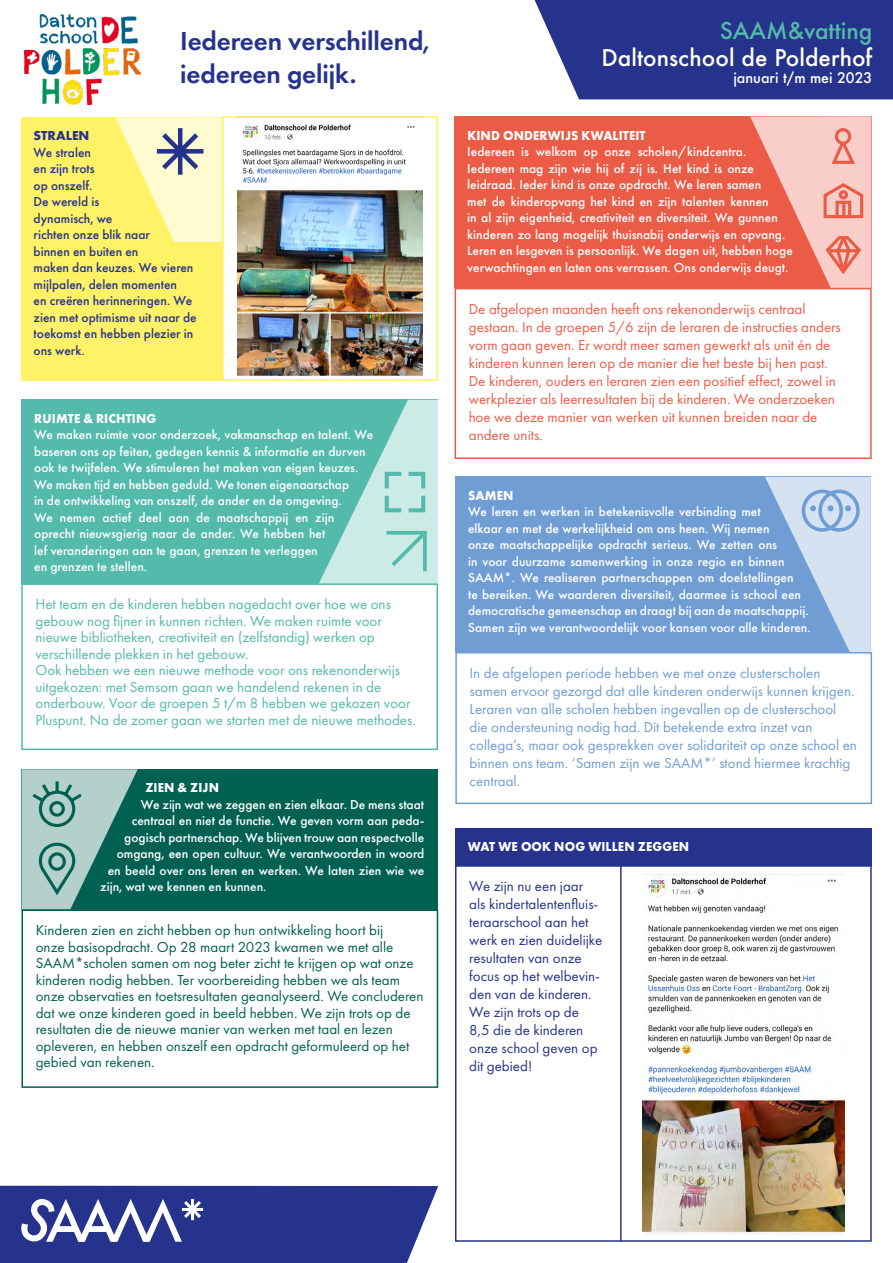
<style>
.page{position:relative;width:893px;height:1263px;background:#fff}
.page>*{position:absolute;margin:0;border:0;box-sizing:border-box;transform-origin:0 0}
.t1{font:600 27px/33px "Futura PT";letter-spacing:-.005em;color:#26338c}
.t2{font:500 22.5px "Futura";color:#fff}
.t3{font:500 22.5px "Futura";color:#54baab}
.t4{font:15px/16.5px "Futura PT";color:#006152}
.t5{font:15px/16.5px "Futura PT";color:#54baab}
.t6{font:15px/18px "Futura PT";color:#eb5c47}
.t7{font:15px/18px "Futura PT";color:#709ed4}
.t8{font:15px/18px "Futura PT";color:#26338c}
.t9{font:500 14.25px "Futura";color:#fff}
.t10{font:500 13.5px/16.5px "Futura PT";color:#fff}
.t11{font:500 13.5px/16.5px "Futura PT";color:#26338c}
.t12{font:700 13.5px "Futura PT";letter-spacing:.01em;color:#fff;scale:.95 1}
.t13{font:700 13.5px "Futura PT";color:#26338c}
</style>
<div class="page">
<div style="left:455px;top:865px;width:417px;height:377px;border:2px solid #26338c"></div>
<div style="left:455px;top:828px;width:417px;height:37px;background:#26338c"></div>
<div style="left:455px;top:117px;width:417px;height:171px;background:#eb5c47"></div>
<svg style="left:750px;top:116px;width:121px;height:172px"></svg>
<div style="left:455px;top:288px;width:417px;height:171px;border:2px solid #eb5c47"></div>
<div style="left:21px;top:117px;width:201px;height:264px;background:#fff266"></div>
<svg style="left:115px;top:117px;width:107px;height:125px"></svg>
<img style="left:237px;top:123px;width:186px;height:254px">
<div style="left:222px;top:116px;width:216px;height:265px;border:2px solid #fff266"></div>
<div style="left:535px;top:0;width:358px;height:99px;background:#26338c"></div>
<svg style="left:0;top:1186px;width:438px;height:77px;background:#3e4998"></svg>
<div style="left:455px;top:477px;width:416px;height:175px;background:#709ed4"></div>
<svg style="left:765px;top:477px;width:106px;height:175px"></svg>
<div style="left:455px;top:652px;width:417px;height:152px;border:2px solid #709ed4"></div>
<img style="left:25px;top:14px;width:116px;height:90px">
<div style="left:22px;top:400px;width:416px;height:184px;background:#54baab"></div>
<svg style="left:319px;top:400px;width:119px;height:183px"></svg>
<div style="left:21px;top:583px;width:417px;height:167px;border:2px solid #54baab"></div>
<div style="left:22px;top:769px;width:416px;height:140px;background:#006152"></div>
<div style="left:22px;top:909px;width:416px;height:179px;border:2px solid #006152"></div>
<svg style="left:22px;top:769px;width:116px;height:140px"></svg>
<img style="left:642px;top:874px;width:203px;height:360px">
<hr style="left:620px;top:865px;width:2px;height:377px;background:#26338c">
<h1 class="t1" style="left:180px;top:24px;width:252px">Iedereen verschillend, iedereen gelijk.</h1>
<p class="t13" style="left:34px;top:127px;width:57px">STRALEN</p>
<p class="t11" style="left:34px;top:144px;width:165px">We stralen<br>en zijn trots<br>op onszelf.<br>De wereld is<br>dynamisch, we<br>richten onze blik naar<br>binnen en buiten en<br>maken dan keuzes. We vieren mijlpalen, delen momenten<br>en creëren herinneringen. We zien met optimisme uit naar de toekomst en hebben plezier in ons werk.</p>
<p class="t12" style="left:34px;top:410px;width:130px">RUIMTE &amp; RICHTING</p>
<p class="t10" style="left:34px;top:427px;width:341px">We maken ruimte voor onderzoek, vakmanschap en talent. We baseren ons op feiten, gedegen kennis &amp; informatie en durven ook te twijfelen. We stimuleren het maken van eigen keuzes.<br>We maken tijd en hebben geduld. We tonen eigenaarschap<br>in de ontwikkeling van onszelf, de ander en de omgeving.<br>We nemen actief deel aan de maatschappij en zijn oprecht nieuwsgierig naar de ander. We hebben het<br>lef veranderingen aan te gaan, grenzen te verleggen<br>en grenzen te stellen.</p>
<p class="t5" style="left:36px;top:596px;width:382px">Het team en de kinderen hebben nagedacht over hoe we ons gebouw nog fijner in kunnen richten. We maken ruimte voor nieuwe bibliotheken, creativiteit en (zelfstandig) werken op verschillende plekken in het gebouw.<br>Ook hebben we een nieuwe methode voor ons rekenonderwijs uitgekozen: met Semsom gaan we handelend rekenen in de onderbouw. Voor de groepen 5 t/m 8 hebben we gekozen voor Pluspunt. Na de zomer gaan we starten met de nieuwe methodes.</p>
<p class="t12" style="left:145px;top:779px;width:79px">ZIEN &amp; ZIJN</p>
<p class="t10" style="left:141px;top:796px;width:285px">We zijn wat we zeggen en zien elkaar. De mens staat</p>
<p class="t10" style="left:132px;top:812px;width:294px">centraal en niet de functie. We geven vorm aan peda-</p>
<p class="t10" style="left:124px;top:829px;width:302px">gogisch partnerschap. We blijven trouw aan respectvolle</p>
<p class="t10" style="left:117px;top:845px;width:309px">omgang, een open cultuur. We verantwoorden in woord</p>
<p class="t10" style="left:108px;top:862px;width:318px">en beeld over ons leren en werken. We laten zien wie we</p>
<p class="t10" style="left:100px;top:878px;width:168px">zijn, wat we kennen en kunnen.</p>
<p class="t4" style="left:36px;top:922px;width:389px">Kinderen zien en zicht hebben op hun ontwikkeling hoort bij<br>onze basisopdracht. Op 28 maart 2023 kwamen we met alle SAAM*scholen samen om nog beter zicht te krijgen op wat onze kinderen nodig hebben. Ter voorbereiding hebben we als team onze observaties en toetsresultaten geanalyseerd. We concluderen dat we onze kinderen goed in beeld hebben. We zijn trots op de resultaten die de nieuwe manier van werken met taal en lezen opleveren, en hebben onszelf een opdracht geformuleerd op het gebied van rekenen.</p>
<h2 class="t3" style="left:720px;top:15px;width:154px">SAAM&amp;vatting</h2>
<h2 class="t2" style="left:602px;top:42px;width:272px">Daltonschool de Polderhof</h2>
<p class="t9" style="left:733px;top:68px;width:140px">januari t/m mei 2023</p>
<p class="t12" style="left:467px;top:127px;width:189px">KIND ONDERWIJS KWALITEIT</p>
<p class="t10" style="left:467px;top:144px;width:327px">Iedereen is welkom op onze scholen/kindcentra.<br>Iedereen mag zijn wie hij of zij is. Het kind is onze leidraad. Ieder kind is onze opdracht. We leren samen<br>met de kinderopvang het kind en zijn talenten kennen<br>in al zijn eigenheid, creativiteit en diversiteit. We gunnen kinderen zo lang mogelijk thuisnabij onderwijs en opvang.<br>Leren en lesgeven is persoonlijk. We dagen uit, hebben hoge verwachtingen en laten ons verrassen. Ons onderwijs deugt.</p>
<p class="t6" style="left:469px;top:299px;width:373px">De afgelopen maanden heeft ons rekenonderwijs centraal gestaan. In de groepen 5/6 zijn de leraren de instructies anders vorm gaan geven. Er wordt meer samen gewerkt als unit én de kinderen kunnen leren op de manier die het beste bij hen past.<br>De kinderen, ouders en leraren zien een positief effect, zowel in werkplezier als leerresultaten bij de kinderen. We onderzoeken hoe we deze manier van werken uit kunnen breiden naar de andere units.</p>
<p class="t12" style="left:468px;top:487px;width:49px">SAMEN</p>
<p class="t10" style="left:468px;top:504px;width:344px">We leren en werken in betekenisvolle verbinding met<br>elkaar en met de werkelijkheid om ons heen. Wij nemen<br>onze maatschappelijke opdracht serieus. We zetten ons<br>in voor duurzame samenwerking in onze regio en binnen SAAM*. We realiseren partnerschappen om doelstellingen<br>te bereiken. We waarderen diversiteit, daarmee is school een democratische gemeenschap en draagt bij aan de maatschappij.<br>Samen zijn we verantwoordelijk voor kansen voor alle kinderen.</p>
<p class="t7" style="left:470px;top:664px;width:389px">In de afgelopen periode hebben we met onze clusterscholen samen ervoor gezorgd dat alle kinderen onderwijs kunnen krijgen.<br>Leraren van alle scholen hebben ingevallen op de clusterschool die ondersteuning nodig had. Dit betekende extra inzet van collega’s, maar ook gesprekken over solidariteit op onze school en binnen ons team. ‘Samen zijn we SAAM*’ stond hiermee krachtig centraal.</p>
<p class="t12" style="left:468px;top:838px;width:235px">WAT WE OOK NOG WILLEN ZEGGEN</p>
<p class="t8" style="left:469px;top:877px;width:135px">We zijn nu een jaar als kindertalentenfluis&shy;teraarschool aan het werk en zien duidelijke resultaten van onze focus op het welbevin&shy;den van de kinderen.<br>We zijn trots op de<br>8,5 die de kinderen onze school geven op dit gebied!</p>
</div>
